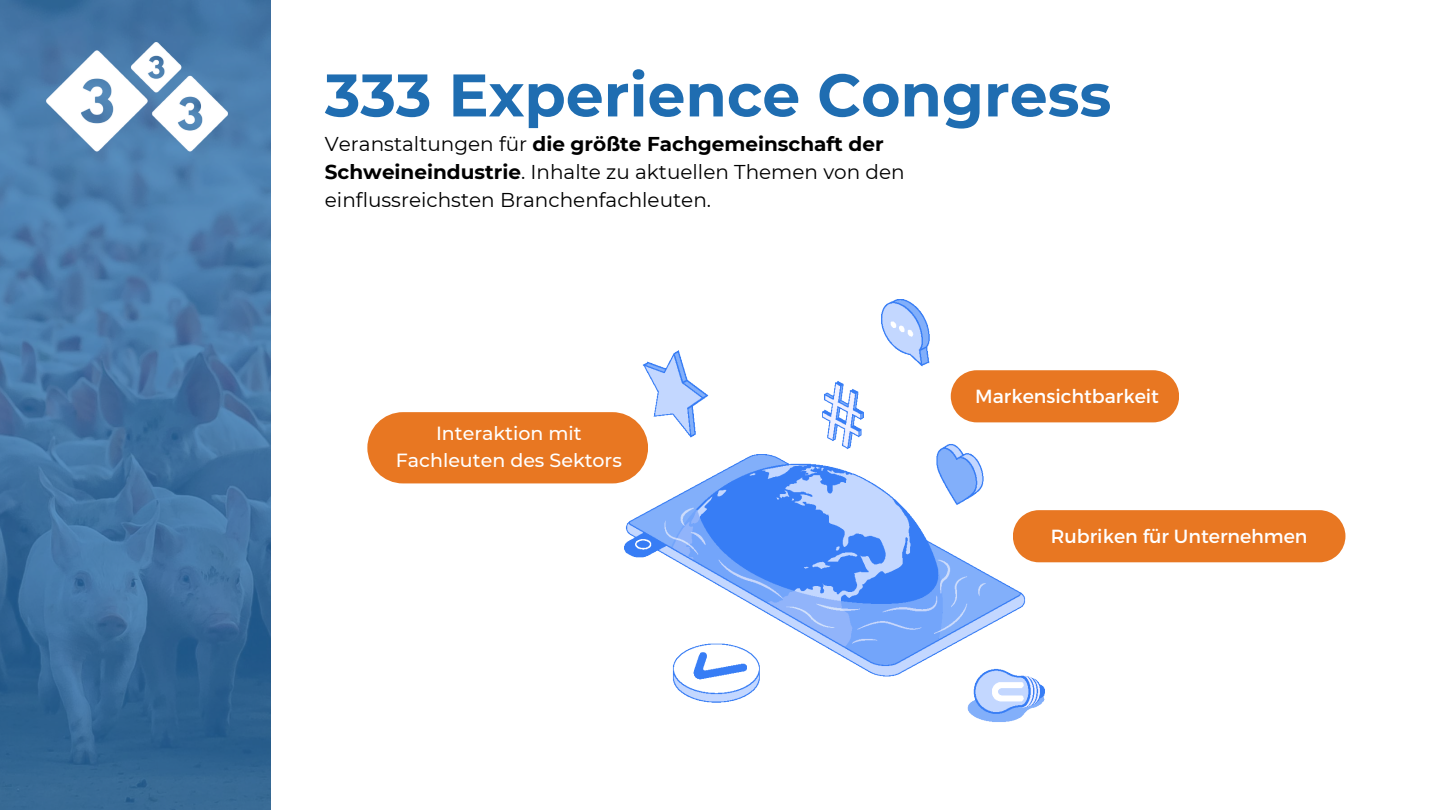
<style>
.page{position:relative;width:1440px;height:810px;background:#fff}
.page>*{position:absolute;margin:0;border:0;box-sizing:border-box;transform-origin:0 0}
.t1{font:700 60px "Montserrat";color:#1f6db1}
.t2{font:20px/27.8px "Montserrat";color:#000}
.t3{font:19px "Montserrat";color:#fff}
.t4{font:500 19px/26.2px "Montserrat";color:#fff;text-align:center}
.s1{font-weight:700}
</style>
<div class="page">
<img style="left:624px;top:299px;width:420px;height:423px">
<div style="left:951px;top:370px;width:228px;height:52px;background:#e87722"></div>
<div style="left:367px;top:412px;width:281px;height:71px;background:#e87722;border-radius:36px"></div>
<div style="left:1013px;top:510px;width:332px;height:52px;background:#e87722"></div>
<svg style="left:0;top:0;width:270px;height:810px;background:#4172a1"></svg>
<img style="left:47px;top:42px;width:180px;height:110px">
<h1 class="t1" style="left:325px;top:58px;width:788px">333 Experience Congress</h1>
<p class="t2" style="left:325px;top:130px;width:581px">Veranstaltungen für <span class="s1">die größte Fachgemeinschaft der<br>Schweineindustrie</span>. Inhalte zu aktuellen Themen von den einflussreichsten Branchenfachleuten.</p>
<p class="t4" style="left:396px;top:420px;width:228px">Interaktion mit<br>Fachleuten des Sektors</p>
<p class="t3" style="left:975px;top:384px;width:185px">Markensichtbarkeit</p>
<p class="t3" style="left:1051px;top:524px;width:258px">Rubriken für Unternehmen</p>
</div>
